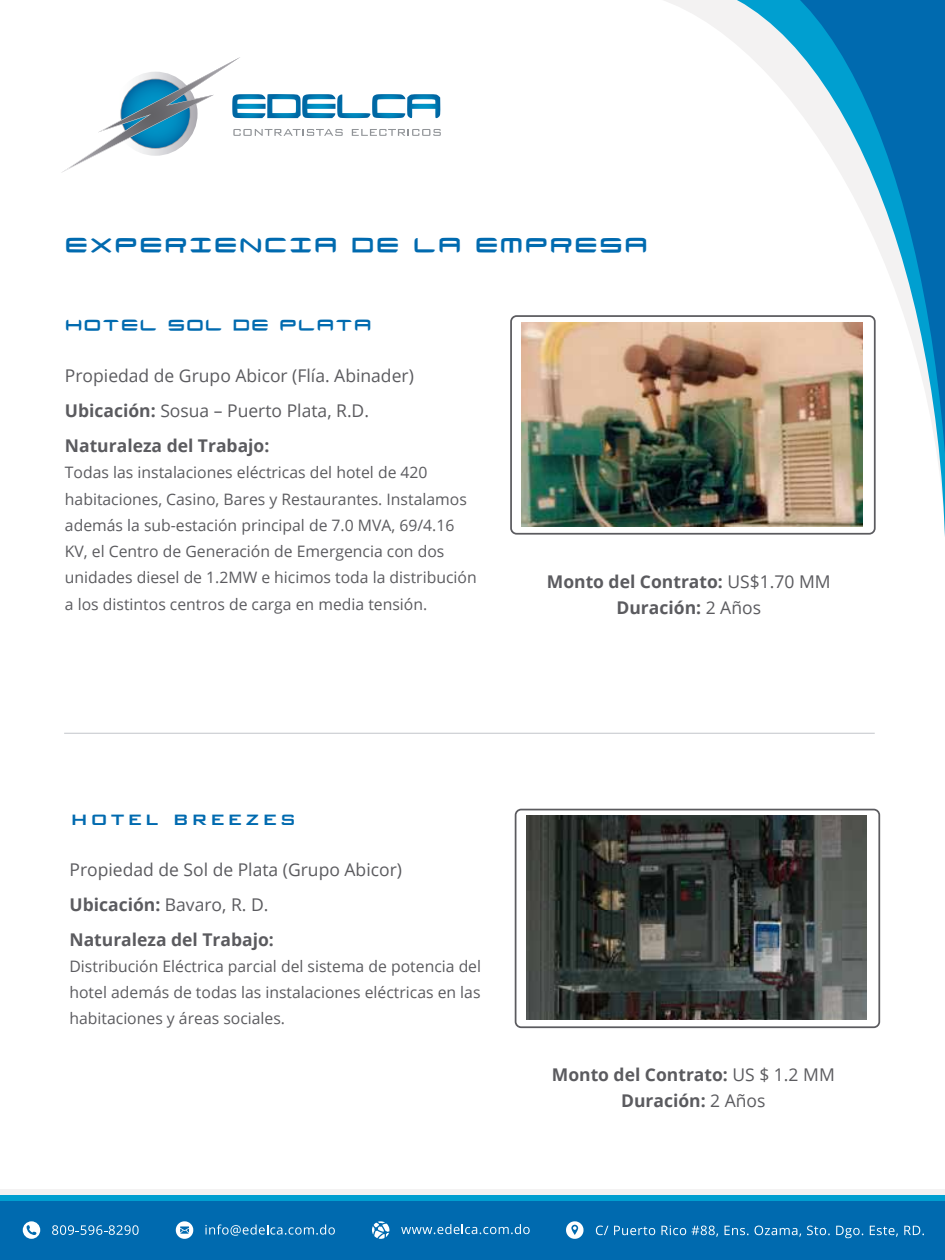
<style>
.page{position:relative;width:945px;height:1260px;background:#fff}
.page>*{position:absolute;margin:0;border:0;box-sizing:border-box;transform-origin:0 0}
.t1{font:35px "Neutronium";letter-spacing:.105em;color:#006aaf}
.t2{font:26.25px "Neutronium";letter-spacing:.105em;color:#006aaf}
.t3{font:500 24.5px "Bank Gothic BT";letter-spacing:.105em;color:#006aaf}
.t4{font:17.5px/35px "Open Sans";color:#5b5b5f}
.t5{font:700 17.5px/26.2px "Open Sans";color:#5b5b5f;text-align:center}
.t6{font:15.75px/26.2px "Open Sans";color:#5b5b5f}
.s1{font-weight:700}
.s2{font-weight:400}
</style>
<div class="page">
<svg style="left:701px;top:0;width:244px;height:537px"></svg>
<svg style="left:61px;top:57px;width:380px;height:116px"></svg>
<div style="left:511px;top:316px;width:364px;height:218px;background:#fff;border-radius:6px"></div>
<div style="left:510px;top:315px;width:366px;height:220px;border:2px solid #5b5b5f;border-radius:6px"></div>
<img style="left:522px;top:322px;width:340px;height:204px">
<div style="left:515px;top:809px;width:365px;height:219px;border:2px solid #5b5b5f;border-radius:6px"></div>
<img style="left:526px;top:816px;width:341px;height:204px">
<hr style="left:64px;top:733px;width:811px;height:1px;background:#c3c5ca">
<div style="left:0;top:1201px;width:944px;height:59px;background:#006aaf"></div>
<div style="left:0;top:1195px;width:944px;height:6px;background:#009fd0"></div>
<div style="left:0;top:1189px;width:944px;height:6px;background:#f3f2f2"></div>
<svg style="left:401px;top:1224px;width:129px;height:10px"></svg>
<svg style="left:372px;top:1221px;width:17px;height:18px"></svg>
<svg style="left:596px;top:1226px;width:12px;height:9px"></svg>
<svg style="left:614px;top:1226px;width:41px;height:9px"></svg>
<svg style="left:661px;top:1225px;width:57px;height:12px"></svg>
<svg style="left:725px;top:1226px;width:24px;height:9px"></svg>
<svg style="left:755px;top:1226px;width:46px;height:11px"></svg>
<svg style="left:807px;top:1226px;width:23px;height:9px"></svg>
<svg style="left:836px;top:1226px;width:27px;height:12px"></svg>
<svg style="left:870px;top:1226px;width:28px;height:11px"></svg>
<svg style="left:904px;top:1226px;width:20px;height:9px"></svg>
<svg style="left:566px;top:1221px;width:18px;height:18px"></svg>
<svg style="left:52px;top:1225px;width:87px;height:10px"></svg>
<svg style="left:23px;top:1221px;width:17px;height:18px"></svg>
<svg style="left:205px;top:1224px;width:130px;height:12px"></svg>
<svg style="left:176px;top:1221px;width:17px;height:18px"></svg>
<h1 class="t1" style="left:66px;top:220px;width:582px">EXPERIENCIA DE LA EMPRESA</h1>
<h2 class="t2" style="left:66px;top:307px;width:306px">HOTEL SOL DE PLATA</h2>
<p class="t4" style="left:65px;top:358px;width:350px">Propiedad de Grupo Abicor (Flía. Abinader)<br><span class="s1">Ubicación:</span> Sosua – Puerto Plata, R.D.<br><span class="s1">Naturaleza del Trabajo:</span></p>
<p class="t6" style="left:65px;top:459px;width:413px">Todas las instalaciones eléctricas del hotel de 420 habitaciones, Casino, Bares y Restaurantes. Instalamos además la sub-estación principal de 7.0 MVA, 69/4.16<br>KV, el Centro de Generación de Emergencia con dos unidades diesel de 1.2MW e hicimos toda la distribución a los distintos centros de carga en media tensión.</p>
<p class="t5" style="left:547px;top:568px;width:285px">Monto del Contrato: <span class="s2">US$1.70 MM<br></span>Duración: <span class="s2">2 Años</span></p>
<h3 class="t3" style="left:70px;top:805px;width:227px">hotel breezes</h3>
<p class="t4" style="left:69px;top:851px;width:334px">Propiedad de Sol de Plata (Grupo Abicor)<br><span class="s1">Ubicación:</span> Bavaro, R. D.<br><span class="s1">Naturaleza del Trabajo:</span></p>
<p class="t6" style="left:69px;top:953px;width:413px;text-align:justify">Distribución Eléctrica parcial del sistema de potencia del hotel además de todas las instalaciones eléctricas en las habitaciones y áreas sociales.</p>
<p class="t5" style="left:552px;top:1061px;width:284px">Monto del Contrato: <span class="s2">US $ 1.2 MM<br></span>Duración: <span class="s2">2 Años</span></p>
</div>
